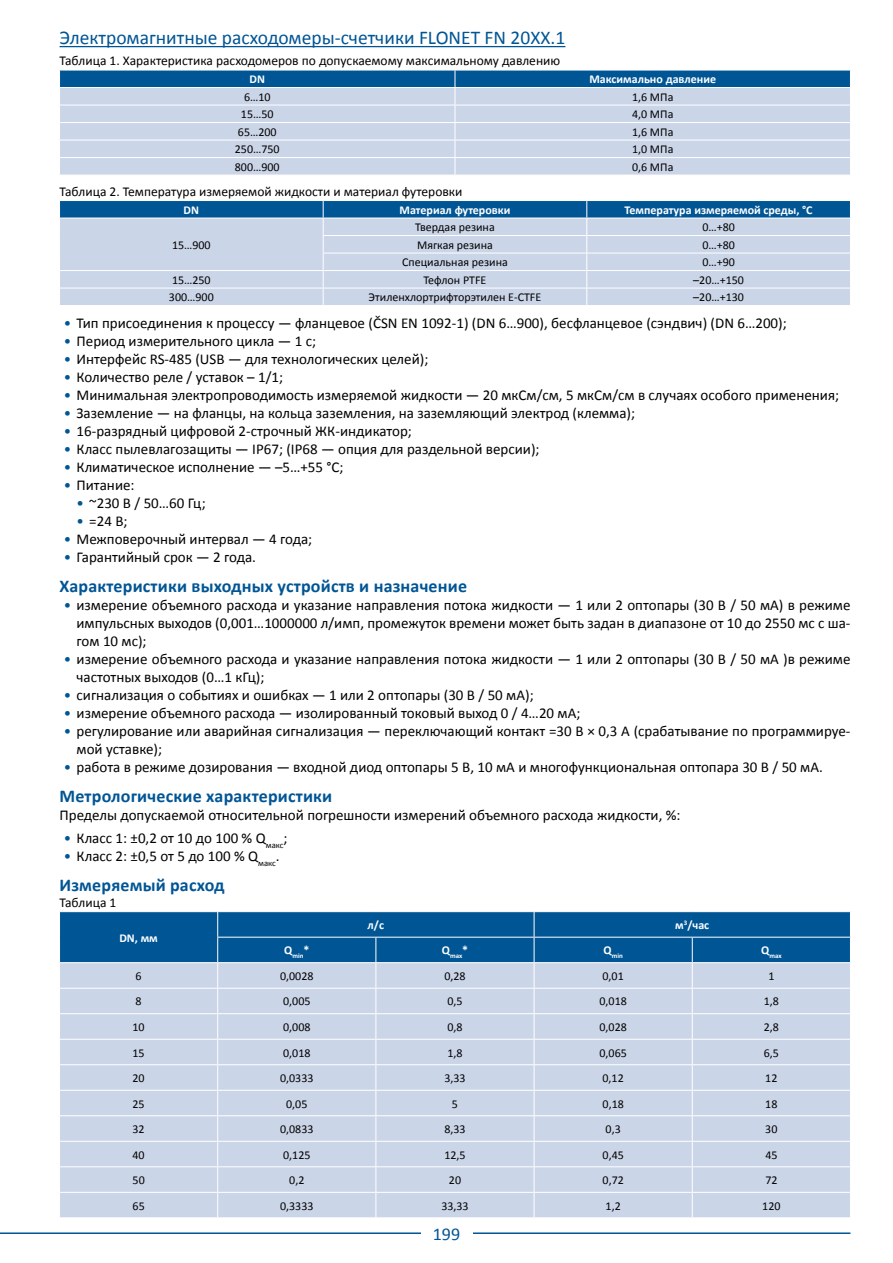
<style>
.page{position:relative;width:893px;height:1263px;background:#fff}
.page>*{position:absolute;margin:0;border:0;box-sizing:border-box;transform-origin:0 0}
.t1{font:19.5px "Calibri";color:#005595}
.t2{font:700 18px "Calibri";letter-spacing:.01em;color:#005595}
.t3{font:18px "Calibri";color:#005595}
.t4{font:15px/18px "Calibri";color:#000}
.t5{font:13.5px "Calibri";color:#000}
.t6{font:12px "Calibri";color:#000}
.t7{font:700 12px "Calibri";color:#fff}
.t8{font:700 6.9px "Calibri";color:#fff}
.s1{color:#005595}
</style>
<div class="page">
<hr style="left:0;top:1232px;width:850px;height:2px;background:#005595">
<hr style="left:60px;top:46px;width:505px;height:1px;background:#005595">
<div style="left:421px;top:1225px;width:51px;height:16px;background:#fff"></div>
<svg style="left:59px;top:70px;width:792px;height:105px;background:#aec3dc"></svg>
<svg style="left:59px;top:201px;width:792px;height:104px;background:#adc3dc"></svg>
<svg style="left:59px;top:912px;width:792px;height:305px;background:#adc2db"></svg>
<h1 class="t1" style="left:60px;top:26px;width:507px">Электромагнитные расходомеры-счетчики FLONET FN 20XX.1</h1>
<p class="t5" style="left:60px;top:52px;width:502px">Таблица 1. Характеристика расходомеров по допускаемому максимальному давлению</p>
<p class="t7" style="left:250px;top:72px;width:17px">DN</p>
<p class="t7" style="left:589px;top:72px;width:128px">Максимально давление</p>
<p class="t6" style="left:244px;top:89px;width:28px">6…10</p>
<p class="t6" style="left:632px;top:89px;width:43px">1,6 МПа</p>
<p class="t6" style="left:241px;top:107px;width:34px">15…50</p>
<p class="t6" style="left:632px;top:107px;width:43px">4,0 МПа</p>
<p class="t6" style="left:238px;top:124px;width:40px">65…200</p>
<p class="t6" style="left:632px;top:124px;width:43px">1,6 МПа</p>
<p class="t6" style="left:235px;top:142px;width:46px">250…750</p>
<p class="t6" style="left:632px;top:142px;width:43px">1,0 МПа</p>
<p class="t6" style="left:235px;top:159px;width:46px">800…900</p>
<p class="t6" style="left:632px;top:159px;width:43px">0,6 МПа</p>
<p class="t5" style="left:60px;top:183px;width:404px">Таблица 2. Температура измеряемой жидкости и материал футеровки</p>
<p class="t7" style="left:184px;top:202px;width:17px">DN</p>
<p class="t7" style="left:400px;top:202px;width:112px">Материал футеровки</p>
<p class="t7" style="left:625px;top:202px;width:189px">Температура измеряемой среды, °С</p>
<p class="t6" style="left:172px;top:237px;width:40px">15…900</p>
<p class="t6" style="left:415px;top:220px;width:81px">Твердая резина</p>
<p class="t6" style="left:702px;top:220px;width:34px">0…+80</p>
<p class="t6" style="left:417px;top:237px;width:77px">Мягкая резина</p>
<p class="t6" style="left:702px;top:237px;width:34px">0…+80</p>
<p class="t6" style="left:402px;top:255px;width:107px">Специальная резина</p>
<p class="t6" style="left:702px;top:255px;width:34px">0…+90</p>
<p class="t6" style="left:172px;top:272px;width:40px">15…250</p>
<p class="t6" style="left:423px;top:272px;width:64px">Тефлон PTFE</p>
<p class="t6" style="left:693px;top:272px;width:52px">–20…+150</p>
<p class="t6" style="left:169px;top:290px;width:46px">300…900</p>
<p class="t6" style="left:369px;top:290px;width:174px">Этиленхлортрифторэтилен E-CTFE</p>
<p class="t6" style="left:693px;top:290px;width:52px">–20…+130</p>
<p class="t4" style="left:64px;top:314px;width:724px"><span class="s1">•</span> Тип присоединения к процессу — фланцевое (ČSN EN 1092-1) (DN 6…900), бесфланцевое (сэндвич) (DN 6…200);</p>
<p class="t4" style="left:64px;top:332px;width:254px"><span class="s1">•</span> Период измерительного цикла — 1 с;</p>
<p class="t4" style="left:64px;top:350px;width:366px"><span class="s1">•</span> Интерфейс RS-485 (USB — для технологических целей);</p>
<p class="t4" style="left:64px;top:368px;width:221px"><span class="s1">•</span> Количество реле / уставок – 1/1;</p>
<p class="t4" style="left:64px;top:386px;width:777px"><span class="s1">•</span> Минимальная электропроводимость измеряемой жидкости — 20 мкCм/см, 5 мкCм/см в случаях особого применения;</p>
<p class="t4" style="left:64px;top:404px;width:573px"><span class="s1">•</span> Заземление — на фланцы, на кольца заземления, на заземляющий электрод (клемма);</p>
<p class="t4" style="left:64px;top:422px;width:350px"><span class="s1">•</span> 16-разрядный цифровой 2-строчный ЖК-индикатор;</p>
<p class="t4" style="left:64px;top:440px;width:477px"><span class="s1">•</span> Класс пылевлагозащиты — IP67; (IP68 — опция для раздельной версии);</p>
<p class="t4" style="left:64px;top:458px;width:281px"><span class="s1">•</span> Климатическое исполнение — –5…+55 °С;</p>
<p class="t4" style="left:64px;top:476px;width:72px"><span class="s1">•</span> Питание:</p>
<p class="t4" style="left:77px;top:494px;width:131px"><span class="s1">•</span> ~230 В / 50…60 Гц;</p>
<p class="t4" style="left:77px;top:512px;width:52px"><span class="s1">•</span> =24 В;</p>
<p class="t4" style="left:64px;top:530px;width:250px"><span class="s1">•</span> Межповерочный интервал — 4 года;</p>
<p class="t4" style="left:64px;top:548px;width:194px"><span class="s1">•</span> Гарантийный срок — 2 года.</p>
<p class="t2" style="left:60px;top:575px;width:409px">Характеристики выходных устройств и назначение</p>
<p class="t4" style="left:77px;top:596px;width:775px;text-align:justify;text-indent:-13px"><span class="s1">•</span> измерение объемного расхода и указание направления потока жидкости — 1 или 2 оптопары (30 В / 50 мA) в режиме импульсных выходов (0,001…1000000 л/имп, промежуток времени может быть задан в диапазоне от 10 до 2550 мс с ша&shy;гом 10 мс);</p>
<p class="t4" style="left:77px;top:650px;width:775px;text-indent:-13px"><span class="s1">•</span> измерение объемного расхода и указание направления потока жидкости — 1 или 2 оптопары (30 В / 50 мA )в режиме частотных выходов (0…1 кГц);</p>
<p class="t4" style="left:64px;top:686px;width:471px"><span class="s1">•</span> сигнализация о событиях и ошибках — 1 или 2 оптопары (30 В / 50 мA);</p>
<p class="t4" style="left:64px;top:704px;width:518px"><span class="s1">•</span> измерение объемного расхода — изолированный токовый выход 0 / 4…20 мА;</p>
<p class="t4" style="left:77px;top:722px;width:775px;text-indent:-13px"><span class="s1">•</span> регулирование или аварийная сигнализация — переключающий контакт =30 В × 0,3 A (срабатывание по программируе&shy;мой уставке);</p>
<p class="t4" style="left:64px;top:758px;width:761px"><span class="s1">•</span> работа в режиме дозирования — входной диод оптопары 5 В, 10 мA и многофункциональная оптопара 30 В / 50 мA.</p>
<p class="t2" style="left:60px;top:785px;width:274px">Метрологические характеристики</p>
<p class="t4" style="left:60px;top:806px;width:623px">Пределы допускаемой относительной погрешности измерений объемного расхода жидкости, %:</p>
<p class="t4" style="left:64px;top:829px;width:225px"><span class="s1">•</span> Класс 1: ±0,2 от 10 до 100 % Q<sub>макс</sub>;</p>
<p class="t4" style="left:64px;top:847px;width:217px"><span class="s1">•</span> Класс 2: ±0,5 от 5 до 100 % Q<sub>макс</sub>.</p>
<p class="t2" style="left:60px;top:873px;width:167px">Измеряемый расход</p>
<p class="t5" style="left:60px;top:894px;width:58px">Таблица 1</p>
<p class="t7" style="left:119px;top:930px;width:40px">DN, мм</p>
<p class="t7" style="left:368px;top:917px;width:18px">л/с</p>
<p class="t7" style="left:675px;top:917px;width:36px">м<sup>3</sup>/час</p>
<p class="t8" style="left:284px;top:952px;width:27px"><sup>Q</sup>min<sup>*</sup></p>
<p class="t8" style="left:442px;top:952px;width:28px"><sup>Q</sup>max<sup>*</sup></p>
<p class="t8" style="left:603px;top:952px;width:21px"><sup>Q</sup>min</p>
<p class="t8" style="left:761px;top:952px;width:22px"><sup>Q</sup>max</p>
<p class="t6" style="left:136px;top:968px;width:8px">6</p>
<p class="t6" style="left:280px;top:968px;width:35px">0,0028</p>
<p class="t6" style="left:444px;top:968px;width:23px">0,28</p>
<p class="t6" style="left:603px;top:968px;width:23px">0,01</p>
<p class="t6" style="left:768px;top:968px;width:8px">1</p>
<p class="t6" style="left:136px;top:994px;width:8px">8</p>
<p class="t6" style="left:283px;top:994px;width:29px">0,005</p>
<p class="t6" style="left:447px;top:994px;width:17px">0,5</p>
<p class="t6" style="left:599px;top:994px;width:29px">0,018</p>
<p class="t6" style="left:764px;top:994px;width:17px">1,8</p>
<p class="t6" style="left:133px;top:1019px;width:14px">10</p>
<p class="t6" style="left:283px;top:1019px;width:29px">0,008</p>
<p class="t6" style="left:447px;top:1019px;width:17px">0,8</p>
<p class="t6" style="left:599px;top:1019px;width:29px">0,028</p>
<p class="t6" style="left:764px;top:1019px;width:17px">2,8</p>
<p class="t6" style="left:133px;top:1045px;width:14px">15</p>
<p class="t6" style="left:283px;top:1045px;width:29px">0,018</p>
<p class="t6" style="left:447px;top:1045px;width:17px">1,8</p>
<p class="t6" style="left:599px;top:1045px;width:29px">0,065</p>
<p class="t6" style="left:764px;top:1045px;width:17px">6,5</p>
<p class="t6" style="left:133px;top:1070px;width:14px">20</p>
<p class="t6" style="left:280px;top:1070px;width:35px">0,0333</p>
<p class="t6" style="left:444px;top:1070px;width:23px">3,33</p>
<p class="t6" style="left:603px;top:1070px;width:23px">0,12</p>
<p class="t6" style="left:765px;top:1070px;width:14px">12</p>
<p class="t6" style="left:133px;top:1096px;width:14px">25</p>
<p class="t6" style="left:286px;top:1096px;width:23px">0,05</p>
<p class="t6" style="left:452px;top:1096px;width:8px">5</p>
<p class="t6" style="left:603px;top:1096px;width:23px">0,18</p>
<p class="t6" style="left:765px;top:1096px;width:14px">18</p>
<p class="t6" style="left:133px;top:1121px;width:14px">32</p>
<p class="t6" style="left:280px;top:1121px;width:35px">0,0833</p>
<p class="t6" style="left:444px;top:1121px;width:23px">8,33</p>
<p class="t6" style="left:606px;top:1121px;width:17px">0,3</p>
<p class="t6" style="left:765px;top:1121px;width:14px">30</p>
<p class="t6" style="left:133px;top:1147px;width:14px">40</p>
<p class="t6" style="left:283px;top:1147px;width:29px">0,125</p>
<p class="t6" style="left:444px;top:1147px;width:23px">12,5</p>
<p class="t6" style="left:603px;top:1147px;width:23px">0,45</p>
<p class="t6" style="left:765px;top:1147px;width:14px">45</p>
<p class="t6" style="left:133px;top:1172px;width:14px">50</p>
<p class="t6" style="left:289px;top:1172px;width:17px">0,2</p>
<p class="t6" style="left:449px;top:1172px;width:14px">20</p>
<p class="t6" style="left:603px;top:1172px;width:23px">0,72</p>
<p class="t6" style="left:765px;top:1172px;width:14px">72</p>
<p class="t6" style="left:133px;top:1198px;width:14px">65</p>
<p class="t6" style="left:280px;top:1198px;width:35px">0,3333</p>
<p class="t6" style="left:441px;top:1198px;width:29px">33,33</p>
<p class="t6" style="left:606px;top:1198px;width:17px">1,2</p>
<p class="t6" style="left:762px;top:1198px;width:20px">120</p>
<p class="t3" style="left:433px;top:1222px;width:29px">199</p>
</div>
